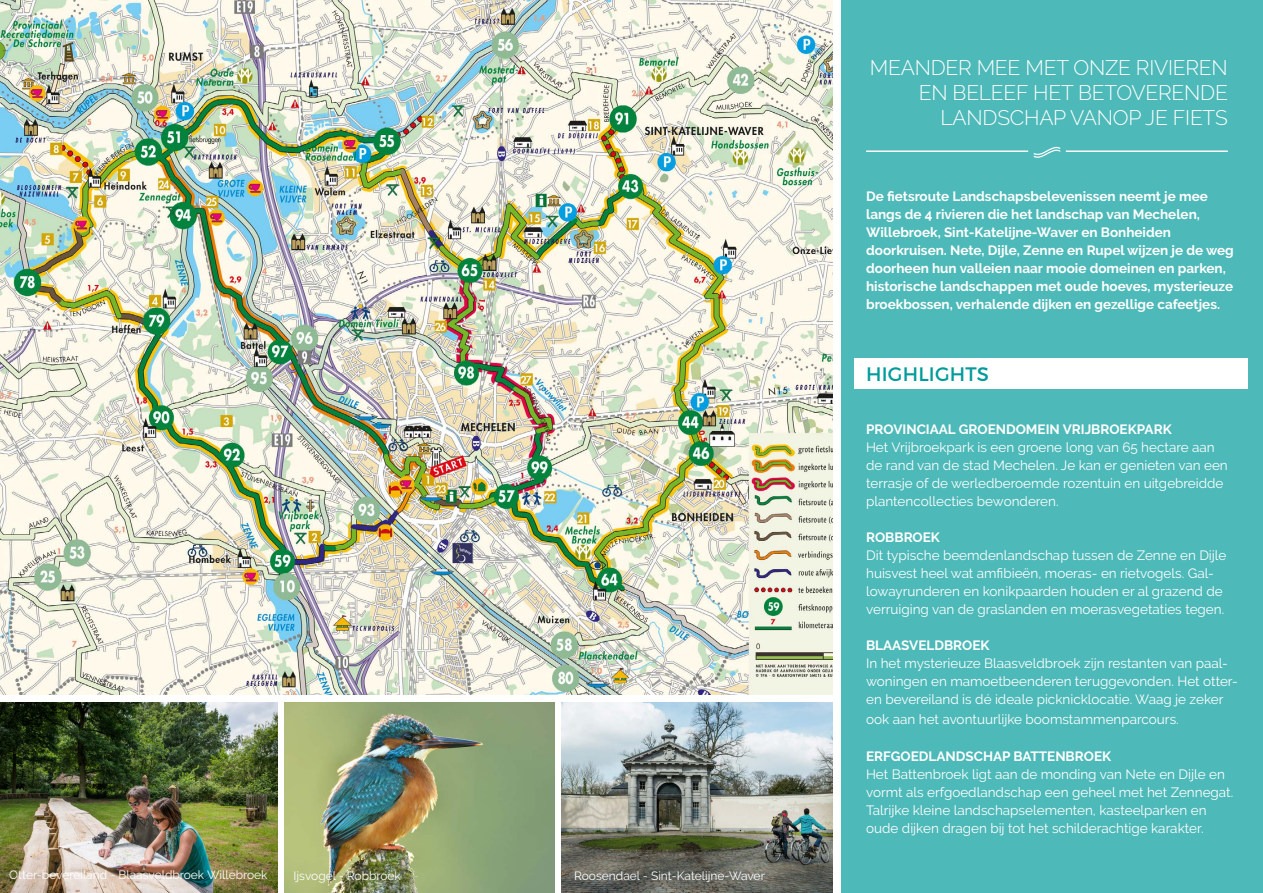
<style>
.page{position:relative;width:1263px;height:893px;background:#fff}
.page>*{position:absolute;margin:0;border:0;box-sizing:border-box;transform-origin:0 0}
.t1{font:300 21px/25.2px "Raleway";letter-spacing:-.01em;color:#fff;text-align:right}
.t2{font:19.5px "Montserrat";letter-spacing:.01em;color:#009b9a}
.t3{font:13.5px/18px "Raleway";color:#fff}
.t4{font:700 13.5px/18px "Raleway";color:#fff}
.t5{font:12px "Raleway";color:#fff}
</style>
<div class="page">
<div style="left:842px;top:0;width:421px;height:893px;background:#4db9b8"></div>
<div style="left:855px;top:358px;width:393px;height:31px;background:#fff"></div>
<img style="left:0;top:0;width:832px;height:694px">
<img style="left:0;top:702px;width:277px;height:191px">
<img style="left:284px;top:702px;width:271px;height:191px">
<hr style="left:866px;top:150px;width:162px;height:2px;background:#fff">
<hr style="left:1066px;top:150px;width:162px;height:2px;background:#fff">
<svg style="left:1034px;top:147px;width:26px;height:11px"></svg>
<img style="left:562px;top:702px;width:270px;height:191px">
<p class="t5" style="left:9px;top:868px;width:260px">Otter-bevereiland - Blaasveldbroek Willebroek</p>
<p class="t5" style="left:294px;top:869px;width:109px">Ijsvogel - Robbroek</p>
<p class="t5" style="left:574px;top:869px;width:192px">Roosendael - Sint-Katelijne-Waver</p>
<h1 class="t1" style="left:870px;top:55px;width:360px">MEANDER MEE MET ONZE RIVIEREN<br>EN BELEEF HET BETOVERENDE<br>LANDSCHAP VANOP JE FIETS</h1>
<p class="t4" style="left:866px;top:187px;width:369px">De fietsroute Landschapsbelevenissen neemt je mee langs de 4 rivieren die het landschap van Mechelen, Willebroek, Sint-Katelijne-Waver en Bonheiden doorkruisen. Nete, Dijle, Zenne en Rupel wijzen je de weg doorheen hun valleien naar mooie domeinen en parken, historische landschappen met oude hoeves, mysterieuze broekbossen, verhalende dijken en gezellige cafeetjes.</p>
<h2 class="t2" style="left:866px;top:362px;width:124px">HIGHLIGHTS</h2>
<p class="t4" style="left:866px;top:420px;width:307px">PROVINCIAAL GROENDOMEIN VRIJBROEKPARK</p>
<p class="t3" style="left:866px;top:438px;width:363px">Het Vrijbroekpark is een groene long van 65 hectare aan de rand van de stad Mechelen. Je kan er genieten van een terrasje of de werledberoemde rozentuin en uitgebreidde plantencollecties bewonderen.</p>
<p class="t4" style="left:866px;top:528px;width:75px">ROBBROEK</p>
<p class="t3" style="left:866px;top:546px;width:362px">Dit typische beemdenlandschap tussen de Zenne en Dijle huisvest heel wat amfibieën, moeras- en rietvogels. Gal&shy;lowayrunderen en konikpaarden houden er al grazend de verruiging van de graslanden en moerasvegetaties tegen.</p>
<p class="t4" style="left:866px;top:636px;width:125px">BLAASVELDBROEK</p>
<p class="t3" style="left:866px;top:654px;width:373px">In het mysterieuze Blaasveldbroek zijn restanten van paal&shy;woningen en mamoetbeenderen teruggevonden. Het otter&shy;en bevereiland is dé ideale picknicklocatie. Waag je zeker</p>
<p class="t3" style="left:866px;top:710px;width:314px">ook aan het avontuurlijke boomstammenparcours.</p>
<p class="t4" style="left:866px;top:747px;width:247px">ERFGOEDLANDSCHAP BATTENBROEK</p>
<p class="t3" style="left:866px;top:765px;width:369px">Het Battenbroek ligt aan de monding van Nete en Dijle en vormt als erfgoedlandschap een geheel met het Zennegat.<br>Talrijke kleine landschapselementen, kasteelparken en oude dijken dragen bij tot het schilderachtige karakter.</p>
</div>
